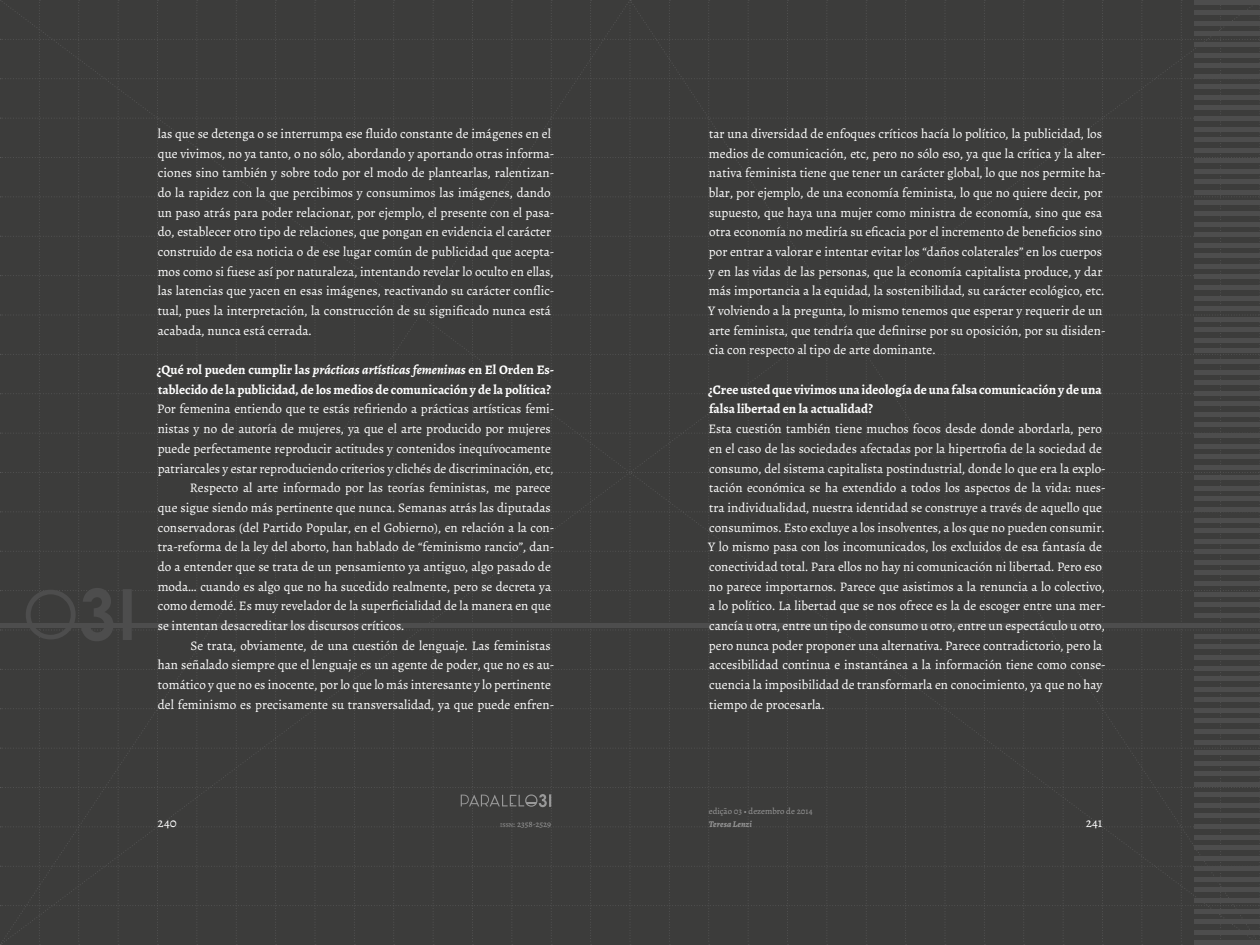
<style>
.page{position:relative;width:1260px;height:945px;background:#3c3c3b}
.page>*{position:absolute;margin:0;border:0;box-sizing:border-box;transform-origin:0 0}
.t1{font:13.12px/19.7px "Alegreya";color:#fff}
.t2{font:700 13.12px/19.7px "Alegreya";color:#fff}
.t3{font:8.75px "Alegreya";color:#999}
.t4{font:italic 700 8.75px "Alegreya";letter-spacing:.01em;color:#999}
.s1{font-style:italic}
.s2{font-size:6.12px}
</style>
<div class="page">
<p class="t1" style="left:158px;top:124px;width:398px">las que se detenga o se interrumpa ese fluido constante de imágenes en el que vivimos, no ya tanto, o no sólo, abordando y aportando otras informa&shy;ciones sino también y sobre todo por el modo de plantearlas, ralentizan&shy;do la rapidez con la que percibimos y consumimos las imágenes, dando un paso atrás para poder relacionar, por ejemplo, el presente con el pasa&shy;do, establecer otro tipo de relaciones, que pongan en evidencia el carácter construido de esa noticia o de ese lugar común de publicidad que acepta&shy;mos como si fuese así por naturaleza, intentando revelar lo oculto en ellas, las latencias que yacen en esas imágenes, reactivando su carácter conflic&shy;tual, pues la interpretación, la construcción de su significado nunca está acabada, nunca está cerrada.</p>
<p class="t2" style="left:157px;top:360px;width:399px">¿Qué rol pueden cumplir las <span class="s1">prácticas artísticas femeninas</span> en El Orden Es&shy;tablecido de la publicidad, de los medios de comunicación y de la política?</p>
<p class="t1" style="left:157px;top:399px;width:398px">Por femenina entiendo que te estás refiriendo a prácticas artísticas femi-</p>
<p class="t1" style="left:158px;top:419px;width:395px">nistas y no de autoría de mujeres, ya que el arte producido por mujeres</p>
<p class="t1" style="left:158px;top:439px;width:395px">puede perfectamente reproducir actitudes y contenidos inequívocamente</p>
<p class="t1" style="left:158px;top:458px;width:398px">patriarcales y estar reproduciendo criterios y clichés de discriminación, etc,</p>
<p class="t1" style="left:190px;top:478px;width:362px">Respecto al arte informado por las teorías feministas, me parece</p>
<p class="t1" style="left:158px;top:498px;width:395px">que sigue siendo más pertinente que nunca. Semanas atrás las diputadas</p>
<p class="t1" style="left:158px;top:517px;width:398px">conservadoras (del Partido Popular, en el Gobierno), en relación a la con-</p>
<p class="t1" style="left:158px;top:537px;width:398px">tra-reforma de la ley del aborto, han hablado de “feminismo rancio”, dan-</p>
<p class="t1" style="left:158px;top:557px;width:395px">do a entender que se trata de un pensamiento ya antiguo, algo pasado de</p>
<p class="t1" style="left:158px;top:577px;width:395px">moda… cuando es algo que no ha sucedido realmente, pero se decreta ya</p>
<p class="t1" style="left:158px;top:596px;width:395px">como demodé. Es muy revelador de la superficialidad de la manera en que</p>
<p class="t1" style="left:158px;top:616px;width:248px">se intentan desacreditar los discursos críticos.</p>
<p class="t1" style="left:190px;top:636px;width:362px">Se trata, obviamente, de una cuestión de lenguaje. Las feministas</p>
<p class="t1" style="left:158px;top:655px;width:398px">han señalado siempre que el lenguaje es un agente de poder, que no es au-</p>
<p class="t1" style="left:158px;top:675px;width:395px">tomático y que no es inocente, por lo que lo más interesante y lo pertinente</p>
<p class="t1" style="left:158px;top:695px;width:398px">del feminismo es precisamente su transversalidad, ya que puede enfren-</p>
<p class="t1" style="left:708px;top:124px;width:399px">tar una diversidad de enfoques críticos hacía lo político, la publicidad, los medios de comunicación, etc, pero no sólo eso, ya que la crítica y la alter&shy;nativa feminista tiene que tener un carácter global, lo que nos permite ha&shy;blar, por ejemplo, de una economía feminista, lo que no quiere decir, por supuesto, que haya una mujer como ministra de economía, sino que esa otra economía no mediría su eficacia por el incremento de beneficios sino por entrar a valorar e intentar evitar los “daños colaterales” en los cuerpos y en las vidas de las personas, que la economía capitalista produce, y dar más importancia a la equidad, la sostenibilidad, su carácter ecológico, etc.<br>Y volviendo a la pregunta, lo mismo tenemos que esperar y requerir de un arte feminista, que tendría que definirse por su oposición, por su disiden&shy;cia con respecto al tipo de arte dominante.</p>
<p class="t2" style="left:708px;top:380px;width:395px">¿Cree usted que vivimos una ideología de una falsa comunicación y de una falsa libertad en la actualidad?</p>
<p class="t1" style="left:708px;top:419px;width:399px">Esta cuestión también tiene muchos focos desde donde abordarla, pero en el caso de las sociedades afectadas por la hipertrofia de la sociedad de consumo, del sistema capitalista postindustrial, donde lo que era la explo&shy;tación económica se ha extendido a todos los aspectos de la vida: nues&shy;tra individualidad, nuestra identidad se construye a través de aquello que consumimos. Esto excluye a los insolventes, a los que no pueden consumir.<br>Y lo mismo pasa con los incomunicados, los excluidos de esa fantasía de conectividad total. Para ellos no hay ni comunicación ni libertad. Pero eso no parece importarnos. Parece que asistimos a la renuncia a lo colectivo, a lo político. La libertad que se nos ofrece es la de escoger entre una mer&shy;cancía u otra, entre un tipo de consumo u otro, entre un espectáculo u otro, pero nunca poder proponer una alternativa. Parece contradictorio, pero la accesibilidad continua e instantánea a la información tiene como conse&shy;cuencia la imposibilidad de transformarla en conocimiento, ya que no hay tiempo de procesarla.</p>
<p class="t3" style="left:709px;top:805px;width:105px">edição 03 • dezembro de 2014</p>
<p class="t1" style="left:158px;top:813px;width:21px">240</p>
<p class="t3" style="left:500px;top:819px;width:52px"><span class="s2">ISSN</span>: 2358-2529</p>
<p class="t4" style="left:709px;top:818px;width:45px">Teresa Lenzi</p>
<p class="t1" style="left:1086px;top:813px;width:18px">241</p>
</div>
